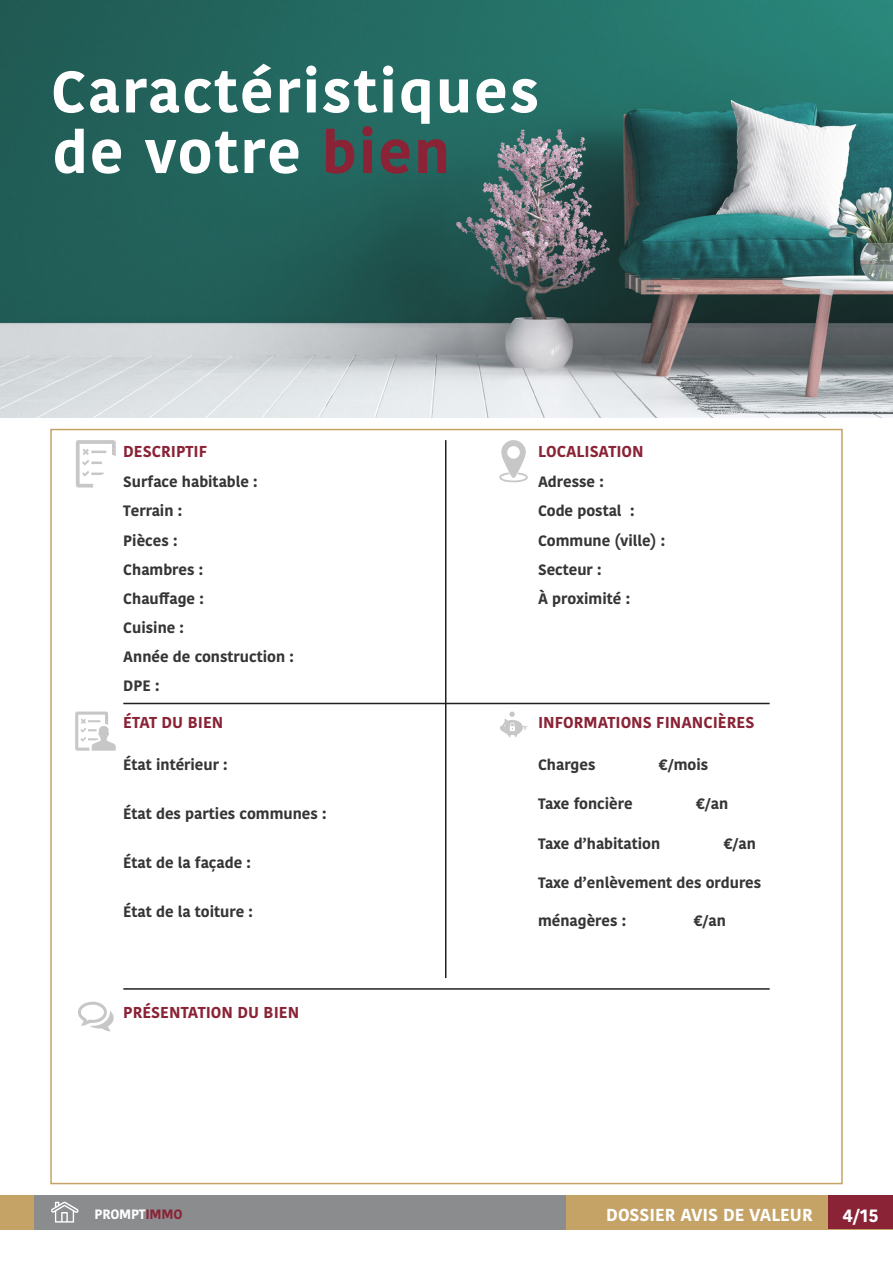
<style>
.page{position:relative;width:893px;height:1263px;background:#fff}
.page>*{position:absolute;margin:0;border:0;box-sizing:border-box;transform-origin:0 0}
.t1{font:700 58.5px "Kohinoor Bangla";letter-spacing:.04em;color:#fff}
.t2{font:700 18px "Kohinoor Bangla";color:#fff}
.t3{font:700 17.25px "Kohinoor Bangla";color:#fff}
.texte_courant{font:700 15.75px "Kohinoor Bangla";color:#8a2336}
.texte_courant-2{font:700 15px "Kohinoor Bangla";color:#353535}
.t4{font:700 13.5px "Kohinoor Bangla";letter-spacing:-.02em;color:#fff}
.s1{color:#8a2336}
</style>
<div class="page">
<div style="left:0;top:1195px;width:893px;height:34px;background:#c5a366"></div>
<div style="left:34px;top:1195px;width:532px;height:34px;background:#8a8c8e"></div>
<div style="left:828px;top:1195px;width:65px;height:34px;background:#8a2336"></div>
<svg style="left:51px;top:1201px;width:28px;height:21px"></svg>
<img style="left:0;top:0;width:893px;height:418px">
<svg style="left:76px;top:440px;width:40px;height:48px"></svg>
<hr style="left:445px;top:440px;width:1px;height:538px;background:#231f20">
<hr style="left:123px;top:703px;width:647px;height:1px;background:#231f20">
<hr style="left:123px;top:988px;width:647px;height:2px;background:#231f20">
<svg style="left:499px;top:440px;width:29px;height:42px"></svg>
<svg style="left:75px;top:711px;width:41px;height:40px"></svg>
<svg style="left:500px;top:711px;width:28px;height:26px"></svg>
<svg style="left:78px;top:1002px;width:36px;height:29px"></svg>
<p class="t1" style="left:51px;top:40px;width:490px">Caractéristiques</p>
<p class="t1" style="left:53px;top:101px;width:399px">de votre <span class="s1">bien</span></p>
<p class="texte_courant" style="left:123px;top:437px;width:85px">DESCRIPTIF</p>
<p class="texte_courant" style="left:538px;top:437px;width:107px">LOCALISATION</p>
<p class="texte_courant-2" style="left:123px;top:469px;width:136px">Surface habitable :</p>
<p class="texte_courant-2" style="left:123px;top:498px;width:60px">Terrain :</p>
<p class="texte_courant-2" style="left:123px;top:527px;width:56px">Pièces :</p>
<p class="texte_courant-2" style="left:123px;top:556px;width:81px">Chambres :</p>
<p class="texte_courant-2" style="left:123px;top:585px;width:82px">Chauffage :</p>
<p class="texte_courant-2" style="left:123px;top:614px;width:62px">Cuisine :</p>
<p class="texte_courant-2" style="left:123px;top:644px;width:172px">Année de construction :</p>
<p class="texte_courant-2" style="left:123px;top:673px;width:38px">DPE :</p>
<p class="texte_courant-2" style="left:538px;top:469px;width:67px">Adresse :</p>
<p class="texte_courant-2" style="left:538px;top:498px;width:98px">Code postal :</p>
<p class="texte_courant-2" style="left:538px;top:527px;width:129px">Commune (ville) :</p>
<p class="texte_courant-2" style="left:538px;top:556px;width:65px">Secteur :</p>
<p class="texte_courant-2" style="left:538px;top:585px;width:94px">À proximité :</p>
<p class="texte_courant" style="left:123px;top:709px;width:102px">ÉTAT DU BIEN</p>
<p class="texte_courant" style="left:538px;top:709px;width:218px">INFORMATIONS FINANCIÈRES</p>
<p class="texte_courant-2" style="left:123px;top:751px;width:106px">État intérieur :</p>
<p class="texte_courant-2" style="left:123px;top:800px;width:205px">État des parties communes :</p>
<p class="texte_courant-2" style="left:123px;top:849px;width:129px">État de la façade :</p>
<p class="texte_courant-2" style="left:123px;top:899px;width:131px">État de la toiture :</p>
<p class="texte_courant-2" style="left:538px;top:751px;width:59px">Charges</p>
<p class="texte_courant-2" style="left:658px;top:751px;width:51px">€/mois</p>
<p class="texte_courant-2" style="left:538px;top:791px;width:96px">Taxe foncière</p>
<p class="texte_courant-2" style="left:696px;top:791px;width:34px">€/an</p>
<p class="texte_courant-2" style="left:538px;top:830px;width:124px">Taxe d’habitation</p>
<p class="texte_courant-2" style="left:723px;top:830px;width:34px">€/an</p>
<p class="texte_courant-2" style="left:538px;top:870px;width:225px">Taxe d’enlèvement des ordures</p>
<p class="texte_courant-2" style="left:538px;top:907px;width:90px">ménagères :</p>
<p class="texte_courant-2" style="left:693px;top:907px;width:34px">€/an</p>
<p class="texte_courant" style="left:123px;top:999px;width:177px">PRÉSENTATION DU BIEN</p>
<p class="t4" style="left:95px;top:1203px;width:89px">PROMPT<span class="s1">IMMO</span></p>
<p class="t3" style="left:606px;top:1200px;width:208px">DOSSIER AVIS DE VALEUR</p>
<p class="t2" style="left:842px;top:1200px;width:38px">4/15</p>
</div>
